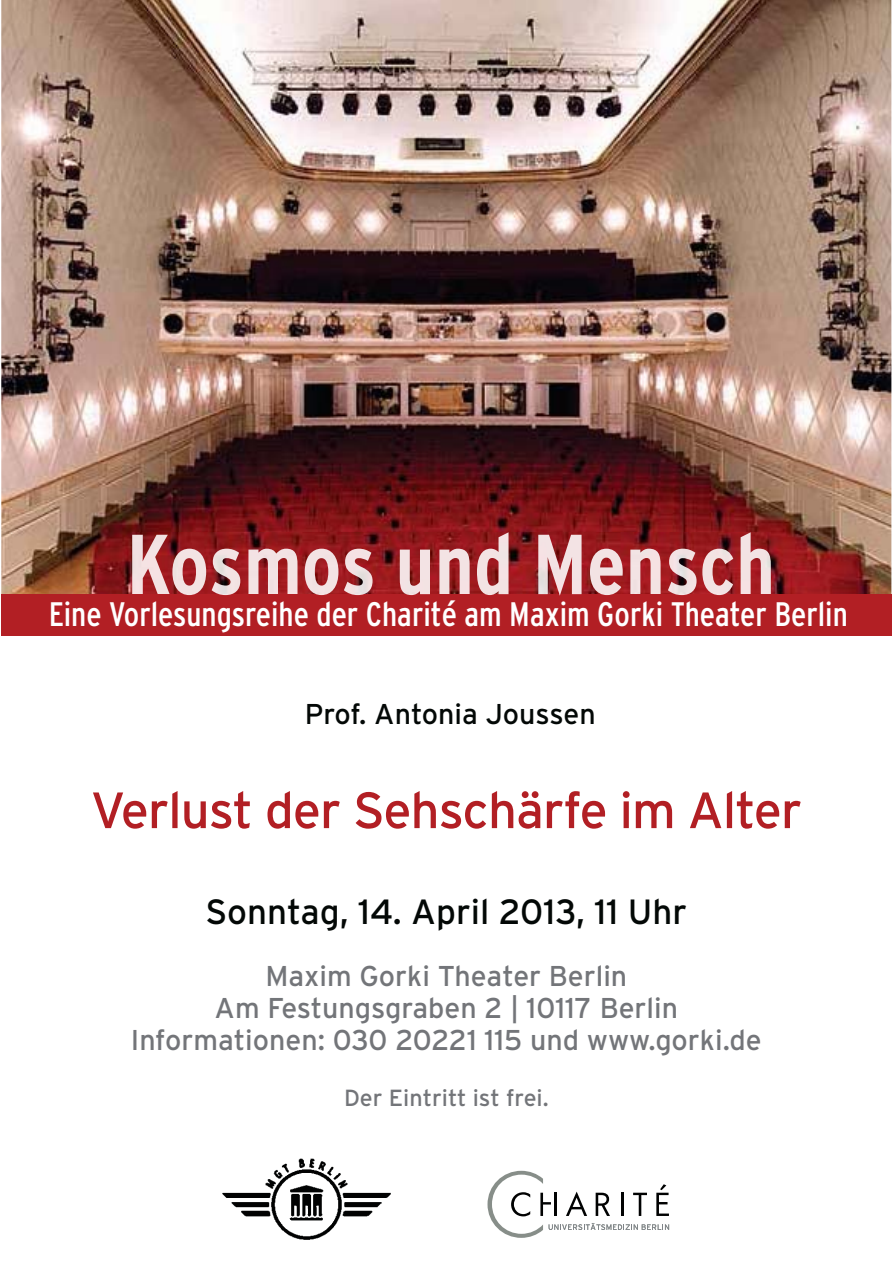
<style>
.page{position:relative;width:893px;height:1263px;background:#fff}
.page>*{position:absolute;margin:0;border:0;box-sizing:border-box;transform-origin:0 0}
.t1{font:50.85px "Interstate";letter-spacing:-.02em;color:#b21f24}
.t2{font:34.95px "Interstate";color:#030806}
.t3{font:condensed 33.9px "Interstate";color:#fff}
.t4{font:28.65px/31.8px "Interstate";color:#737579;text-align:center}
.t5{font:28.65px "Interstate";color:#030806}
.t6{font:23.4px "Interstate";color:#737579}
</style>
<div class="page">
<svg style="left:487px;top:1171px;width:182px;height:67px"></svg>
<img style="left:222px;top:1158px;width:169px;height:82px">
<img style="left:1px;top:0;width:890px;height:594px">
<div style="left:1px;top:594px;width:890px;height:42px;background:#b21f24"></div>
<img style="left:733px;top:532px;width:38px;height:62px">
<img style="left:132px;top:532px;width:601px;height:62px">
<p class="t3" style="left:49px;top:602px;width:800px">Eine Vorlesungsreihe der Charité am Maxim Gorki Theater Berlin</p>
<p class="t5" style="left:305px;top:703px;width:293px">Prof. Antonia Joussen</p>
<h1 class="t1" style="left:91px;top:791px;width:713px">Verlust der Sehschärfe im Alter</h1>
<p class="t2" style="left:206px;top:899px;width:483px">Sonntag, 14. April 2013, 11 Uhr</p>
<p class="t4" style="left:131px;top:963px;width:632px">Maxim Gorki Theater Berlin<br>Am Festungsgraben 2 | 10117 Berlin<br>Informationen: 030 20221 115 und www.gorki.de</p>
<p class="t6" style="left:344px;top:1089px;width:206px">Der Eintritt ist frei.</p>
</div>
